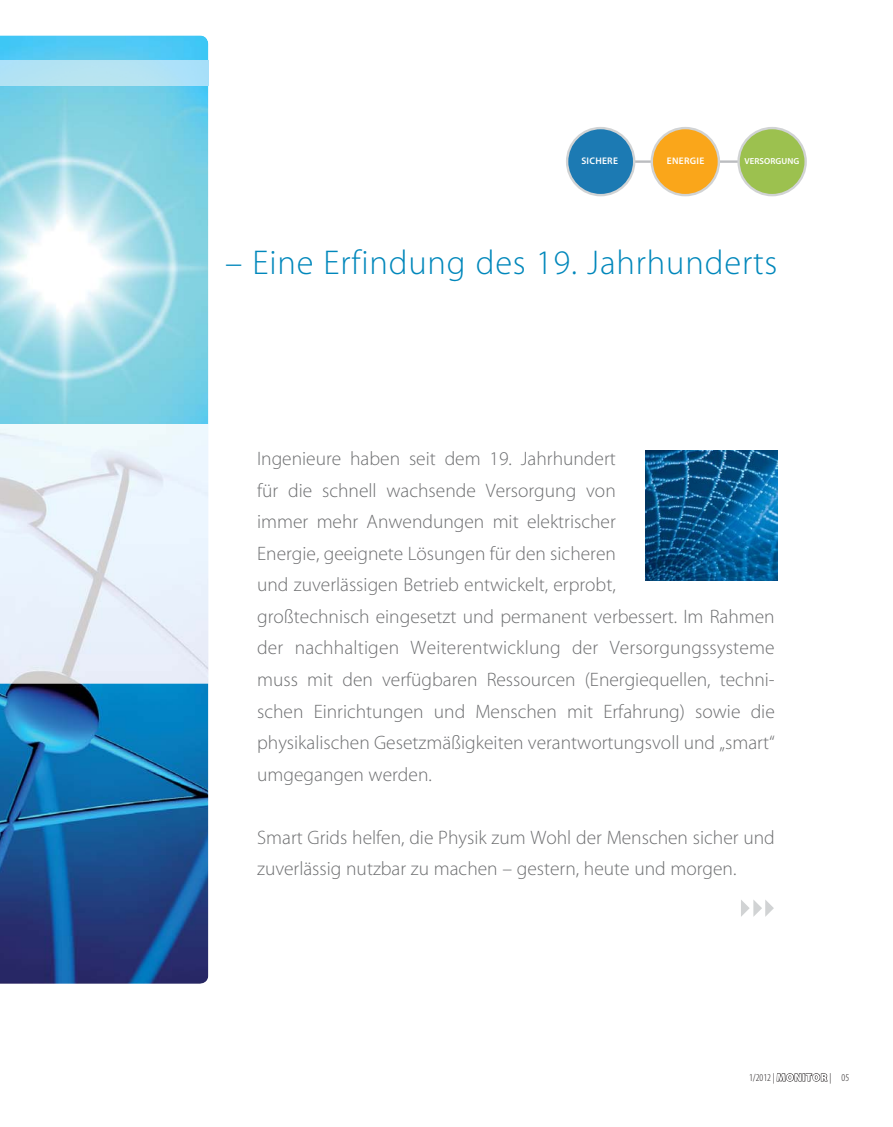
<style>
.page{position:relative;width:893px;height:1127px;background:#fff}
.page>*{position:absolute;margin:0;border:0;box-sizing:border-box;transform-origin:0 0}
.t1{font:34.5px "Myriad MM 215 600";letter-spacing:.025em;color:#0087bb}
.t2{font:19.5px/31.5px "Myriad MM 215 600";color:#6d6e70}
.t3{font:10.5px "Myriad MM 215 300";color:#231f20}
.t4{font:9.6px "Myriad MM 565 600";letter-spacing:.03em;color:#fff}
.t5{font:8.7px "Myriad MM 565 600";letter-spacing:.01em;color:#fff}
.s1{font-family:"Myriad MM 830 600"}
.s2{font-family:"Myriad MM 830 600";color:#fff}
</style>
<div class="page">
<img style="left:0;top:35px;width:208px;height:949px">
<img style="left:0;top:424px;width:208px;height:259px">
<svg style="left:208px;top:61px;width:1px;height:24px"></svg>
<img style="left:0;top:61px;width:208px;height:24px">
<hr style="left:615px;top:160px;width:151px;height:3px;background:#bbbdc0">
<div style="left:567px;top:128px;width:67px;height:67px;background:#1c7ab3;border-radius:50%"></div>
<div style="left:566px;top:127px;width:69px;height:69px;border:2px solid #d1d3d4;border-radius:50%"></div>
<div style="left:652px;top:128px;width:67px;height:67px;background:#faa61a;border-radius:50%"></div>
<div style="left:651px;top:127px;width:69px;height:69px;border:2px solid #d1d3d4;border-radius:50%"></div>
<div style="left:739px;top:128px;width:67px;height:67px;background:#9cc14f;border-radius:50%"></div>
<div style="left:737px;top:127px;width:70px;height:69px;border:2px solid #d1d3d4;border-radius:50%"></div>
<img style="left:646px;top:450px;width:131px;height:131px">
<svg style="left:741px;top:900px;width:33px;height:17px"></svg>
<p class="t4" style="left:581px;top:157px;width:38px">SICHERE</p>
<p class="t4" style="left:667px;top:157px;width:39px">ENERGIE</p>
<p class="t5" style="left:745px;top:158px;width:56px">VERSORGUNG</p>
<h1 class="t1" style="left:225px;top:249px;width:554px">– Eine Erfindung des 19. Jahrhunderts</h1>
<p class="t2" style="left:257px;top:445px;width:519px">Ingenieure haben seit dem 19. Jahrhundert<br>für die schnell wachsende Versorgung von<br>immer mehr Anwendungen mit elektrischer<br>Energie, geeignete Lösungen für den sicheren<br>und zuverlässigen Betrieb entwickelt, erprobt,<br>großtechnisch eingesetzt und permanent verbessert. Im Rahmen der nachhaltigen Weiterentwicklung der Versorgungssysteme muss mit den verfügbaren Ressourcen (Energiequellen, techni&shy;schen Einrichtungen und Menschen mit Erfahrung) sowie die physikalischen Gesetzmäßigkeiten verantwortungsvoll und „smart“ umgegangen werden.</p>
<p class="t2" style="left:257px;top:823px;width:519px">Smart Grids helfen, die Physik zum Wohl der Menschen sicher und zuverlässig nutzbar zu machen – gestern, heute und morgen.</p>
<p class="t3" style="left:749px;top:1073px;width:101px">1/2012 | <span class="s1">M</span><span class="s2">ONITOR</span> | 05</p>
</div>
